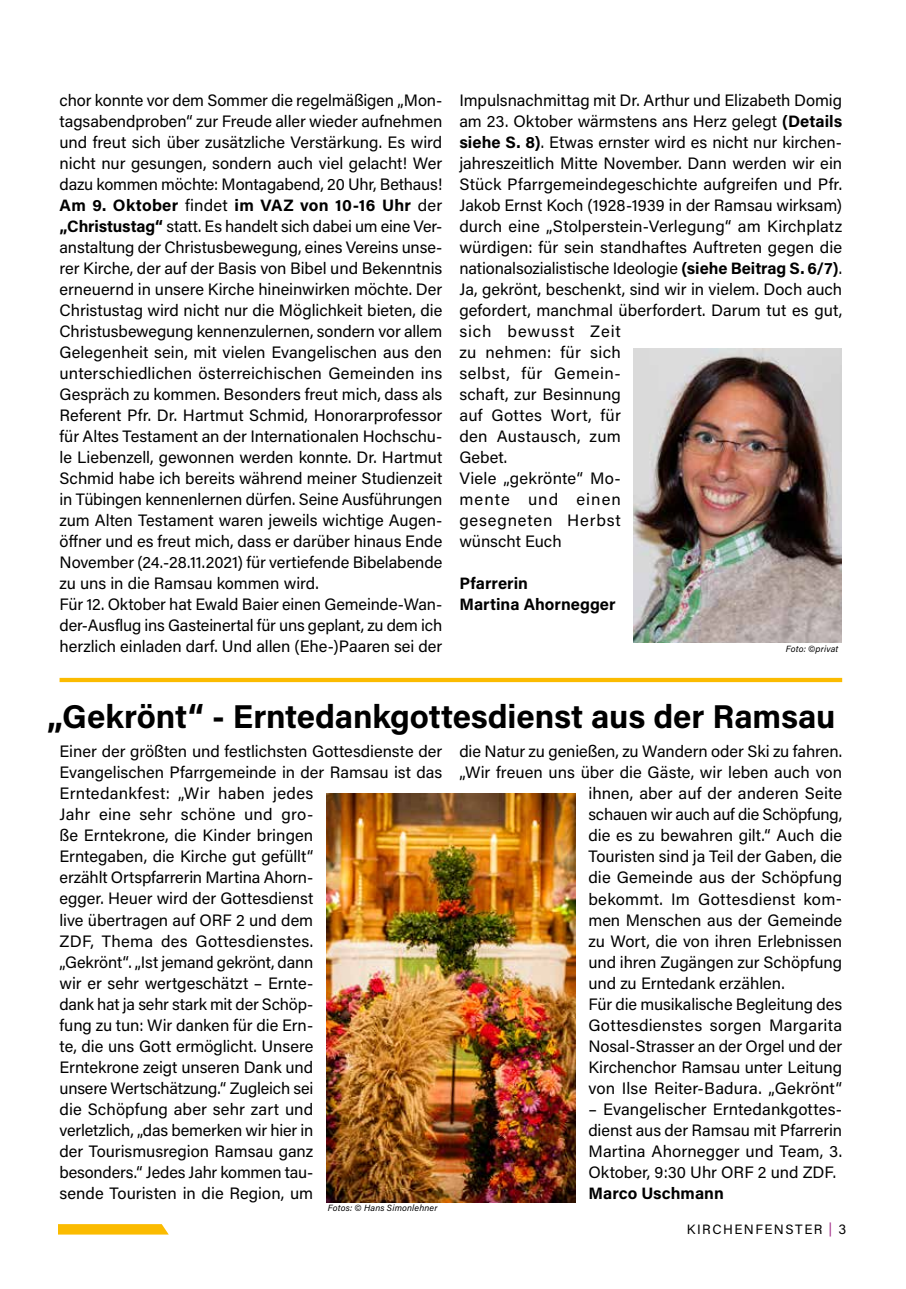
<style>
.page{position:relative;width:906px;height:1289px;background:#fff}
.page>*{position:absolute;margin:0;border:0;box-sizing:border-box;transform-origin:0 0}
.t1{font:700 33px "Acumin Pro";letter-spacing:-.005em;color:#000}
.t2{font:16.5px/21px "Acumin Pro";color:#000}
.t3{font:700 16.5px/21px "Acumin Pro";color:#000}
.t4{font:13.5px "Acumin Pro";letter-spacing:.115em;color:#000}
.t5{font:italic 9px "Acumin Pro";letter-spacing:.02em;color:#000}
.s1{font-weight:700}
.s2{color:#a32f89}
</style>
<div class="page">
<svg style="left:58px;top:1224px;width:111px;height:10px"></svg>
<img style="left:633px;top:349px;width:208px;height:294px">
<hr style="left:60px;top:678px;width:782px;height:4px;background:#fbbb00">
<img style="left:326px;top:793px;width:249px;height:409px">
<p class="t2" style="left:60px;top:89px;width:384px">chor konnte vor dem Sommer die regelmäßigen „Mon&shy;tagsabendproben“ zur Freude aller wieder aufnehmen und freut sich über zusätzliche Verstärkung. Es wird nicht nur gesungen, sondern auch viel gelacht! Wer dazu kommen möchte: Montagabend, 20 Uhr, Bethaus!<br><span class="s1">Am 9. Oktober</span> findet <span class="s1">im VAZ von 10-16 Uhr</span> der <span class="s1">„Christustag“</span> statt. Es handelt sich dabei um eine Ver&shy;anstaltung der Christusbewegung, eines Vereins unse&shy;rer Kirche, der auf der Basis von Bibel und Bekenntnis erneuernd in unsere Kirche hineinwirken möchte. Der Christustag wird nicht nur die Möglichkeit bieten, die Christusbewegung kennenzulernen, sondern vor allem Gelegenheit sein, mit vielen Evangelischen aus den unterschiedlichen österreichischen Gemeinden ins Gespräch zu kommen. Besonders freut mich, dass als Referent Pfr. Dr. Hartmut Schmid, Honorarprofessor für Altes Testament an der I nternationalen Hochschu&shy;le Liebenzell, gewonnen werden konnte. Dr. Hartmut Schmid habe ich bereits während meiner Studienzeit in Tübingen kennenlernen dürfen. Seine Ausführungen zum Alten Testament waren jeweils wichtige Augen&shy;öffner und es freut mich, dass er darüber hinaus Ende November (24.-28.11.2021) für vertiefende Bibelabende zu uns in die Ramsau kommen wird.<br>Für 12. Oktober hat Ewald Baier einen Gemeinde-Wan&shy;der-Ausflug ins Gasteinertal für uns geplant, zu dem ich herzlich einladen darf. Und allen (Ehe-)Paaren sei der</p>
<p class="t2" style="left:459px;top:89px;width:384px">I mpulsnachmittag mit Dr. Arthur und Elizabeth Domig am 23. Oktober wärmstens ans Herz gelegt <span class="s1">(Details siehe S. 8)</span>. Etwas ernster wird es nicht nur kirchen&shy;jahreszeitlich Mitte November. Dann werden wir ein Stück Pfarrgemeindegeschichte aufgreifen und Pfr.<br>Jakob Ernst Koch (1928-1939 in der Ramsau wirksam) durch eine „Stolperstein-Verlegung“ am Kirchplatz würdigen: für sein standhaftes Auftreten gegen die nationalsozialistische I deologie <span class="s1">(siehe Beitrag S. 6/7)</span>.<br>Ja, gekrönt, beschenkt, sind wir in vielem. Doch auch gefordert, manchmal überfordert. Darum tut es gut, sich bewusst Zeit<br>zu nehmen: für sich<br>selbst, für Gemein-<br>schaft, zur Besinnung<br>auf Gottes Wort, für<br>den Austausch, zum<br>Gebet.<br>Viele „gekrönte“ Mo-<br>mente und einen<br>gesegneten Herbst<br>wünscht Euch</p>
<p class="t3" style="left:459px;top:572px;width:158px">Pfarrerin<br>Martina Ahornegger</p>
<p class="t5" style="left:786px;top:642px;width:54px">Foto: ©privat</p>
<h1 class="t1" style="left:47px;top:693px;width:790px">„Gekrönt“ - Erntedankgottesdienst aus der Ramsau</h1>
<p class="t2" style="left:60px;top:740px;width:384px">Einer der größten und festlichsten Gottesdienste der Evangelischen Pfarrgemeinde in der Ramsau ist das Erntedankfest: „Wir haben jedes<br>Jahr eine sehr schöne und gro-<br>ße Erntekrone, die Kinder bringen<br>Erntegaben, die Kirche gut gefüllt“<br>erzählt Ortspfarrerin Martina Ahorn-<br>egger. Heuer wird der Gottesdienst<br>live übertragen auf ORF 2 und dem<br>ZDF, Thema des Gottesdienstes.<br>„Gekrönt“. „Ist jemand gekrönt, dann<br>wir er sehr wertgeschätzt – Ernte-<br>dank hat ja sehr stark mit der Schöp-<br>fung zu tun: Wir danken für die Ern-<br>te, die uns Gott ermöglicht. Unsere<br>Erntekrone zeigt unseren Dank und<br>unsere Wertschätzung.“ Zugleich sei<br>die Schöpfung aber sehr zart und<br>verletzlich, „das bemerken wir hier in<br>der Tourismusregion Ramsau ganz<br>besonders.“ Jedes Jahr kommen tau-<br>sende Touristen in die Region, um</p>
<p class="t2" style="left:459px;top:740px;width:384px">die Natur zu genießen, zu Wandern oder Ski zu fahren.</p>
<p class="t2" style="left:459px;top:761px;width:384px">„Wir freuen uns über die Gäste, wir leben auch von</p>
<p class="t2" style="left:588px;top:782px;width:255px">ihnen, aber auf der anderen Seite</p>
<p class="t2" style="left:588px;top:803px;width:255px">schauen wir auch auf die Schöpfung,</p>
<p class="t2" style="left:588px;top:824px;width:255px">die es zu bewahren gilt.“ Auch die</p>
<p class="t2" style="left:588px;top:845px;width:255px">Touristen sind ja Teil der Gaben, die</p>
<p class="t2" style="left:588px;top:866px;width:255px">die Gemeinde aus der Schöpfung</p>
<p class="t2" style="left:588px;top:887px;width:255px">bekommt. I m Gottesdienst kom-</p>
<p class="t2" style="left:588px;top:908px;width:255px">men Menschen aus der Gemeinde</p>
<p class="t2" style="left:588px;top:929px;width:255px">zu Wort, die von ihren Erlebnissen</p>
<p class="t2" style="left:588px;top:950px;width:255px">und ihren Zugängen zur Schöpfung</p>
<p class="t2" style="left:588px;top:971px;width:198px">und zu Erntedank erzählen.</p>
<p class="t2" style="left:588px;top:992px;width:255px">Für die musikalische Begleitung des</p>
<p class="t2" style="left:588px;top:1013px;width:255px">Gottesdienstes sorgen Margarita</p>
<p class="t2" style="left:588px;top:1034px;width:255px">Nosal-Strasser an der Orgel und der</p>
<p class="t2" style="left:588px;top:1055px;width:255px">Kirchenchor Ramsau unter Leitung</p>
<p class="t2" style="left:588px;top:1076px;width:255px">von I lse Reiter-Badura. „Gekrönt“</p>
<p class="t2" style="left:588px;top:1097px;width:255px;text-align:justify">– Evangelischer Erntedankgottes&shy;dienst aus der Ramsau mit Pfarrerin Martina Ahornegger und Team, 3.<br>Oktober, 9:30 Uhr ORF 2 und ZDF.</p>
<p class="t3" style="left:588px;top:1181px;width:137px">Marco Uschmann</p>
<p class="t5" style="left:328px;top:1201px;width:111px">Fotos: © Hans Simonlehner</p>
<p class="t4" style="left:686px;top:1220px;width:161px">Kirchenfenster <span class="s2">|</span> 3</p>
</div>
